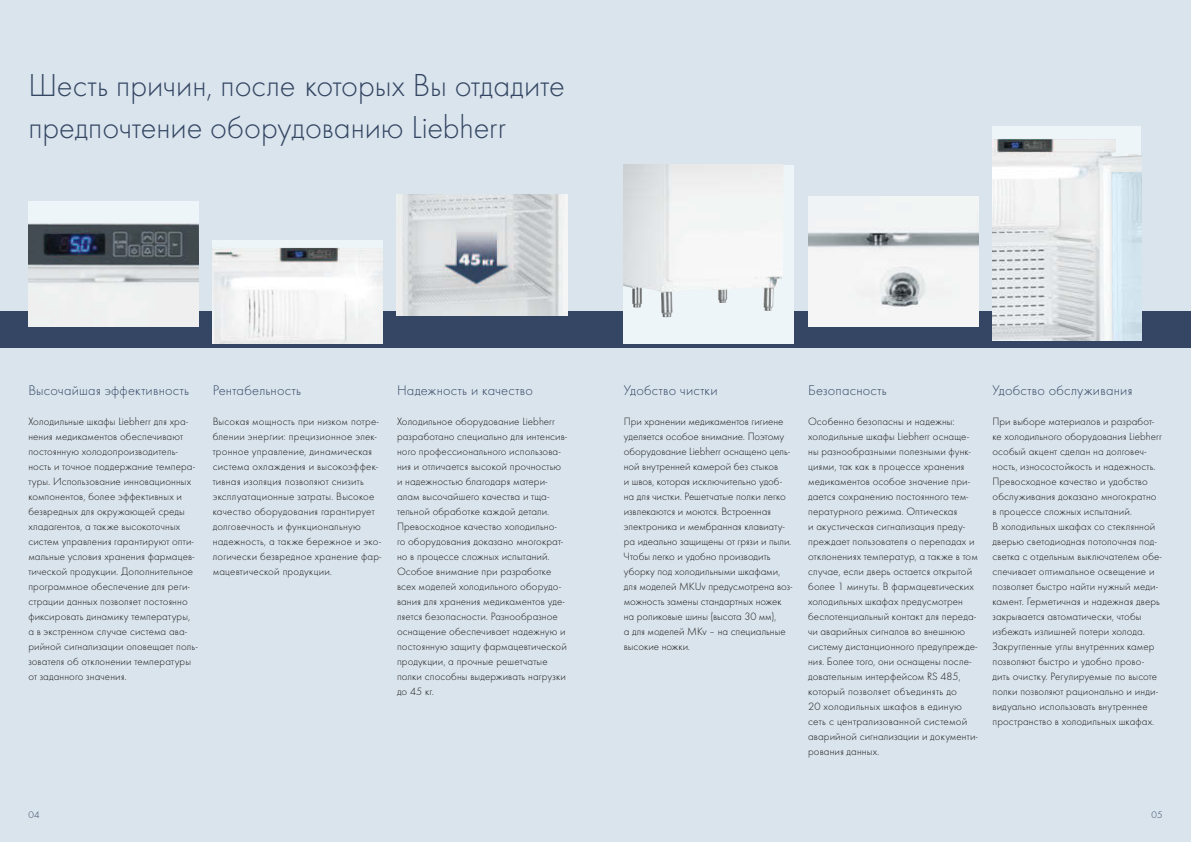
<style>
.page{position:relative;width:1191px;height:842px;background:#fff}
.page>*{position:absolute;margin:0;border:0;box-sizing:border-box;transform-origin:0 0}
.t1{font:300 33px/42px "Futura";letter-spacing:-.005em;color:#344663}
.t2{font:300 14.5px "Futura";letter-spacing:.015em;color:#344663}
.t3{font:300 11px/15px "Futura";letter-spacing:.01em;color:#1a1a18}
.t4{font:300 10px "Futura";color:#344663}
</style>
<div class="page">
<div style="left:590px;top:0;width:601px;height:842px;background:#dae4ed"></div>
<div style="left:590px;top:311px;width:601px;height:37px;background:#344663"></div>
<div style="left:992px;top:126px;width:149px;height:215px;background:#edf5f9"></div>
<img style="left:992px;top:139px;width:149px;height:202px">
<div style="left:624px;top:165px;width:170px;height:178px;background:#edf5f9"></div>
<img style="left:624px;top:165px;width:159px;height:152px">
<img style="left:808px;top:196px;width:170px;height:131px">
<div style="left:0;top:0;width:595px;height:842px;background:#dae4ed"></div>
<div style="left:0;top:311px;width:595px;height:37px;background:#344663"></div>
<div style="left:213px;top:240px;width:170px;height:103px;background:#edf5f9"></div>
<img style="left:213px;top:248px;width:170px;height:95px">
<div style="left:28px;top:201px;width:170px;height:126px;background:#edf1f0"></div>
<img style="left:28px;top:223px;width:170px;height:63px">
<svg style="left:397px;top:194px;width:170px;height:122px"></svg>
<h1 class="t1" style="left:28px;top:63px;width:538px">Шесть причин, после которых Вы отдадите предпочтение оборудованию Liebherr</h1>
<h2 class="t2" style="left:28px;top:381px;width:162px">Высочайшая эффективность</h2>
<p class="t3" style="left:28px;top:413px;width:171px">Холодильные шкафы Liebherr для хра&shy;нения медикаментов обеспечивают постоянную холодопроизводитель&shy;ность и точное поддержание темпера&shy;туры. Использование инновационных компонентов, более эффективных и безвредных для окружающей среды хладагентов, а также высокоточных систем управления гарантируют опти&shy;мальные условия хранения фармацев&shy;тической продукции. Дополнительное программное обеспечение для реги&shy;страции данных позволяет постоянно фиксировать динамику температуры, а в экстренном случае система ава&shy;рийной сигнализации оповещает поль&shy;зователя об отклонении температуры от заданного значения.</p>
<h2 class="t2" style="left:213px;top:381px;width:90px">Рентабельность</h2>
<p class="t3" style="left:213px;top:413px;width:170px">Высокая мощность при низком потре&shy;блении энергии: прецизионное элек&shy;тронное управление, динамическая система охлаждения и высокоэффек&shy;тивная изоляция позволяют снизить эксплуатационные затраты. Высокое качество оборудования гарантирует долговечность и функциональную надежность, а также бережное и эко&shy;логически безвредное хранение фар&shy;мацевтической продукции.</p>
<h2 class="t2" style="left:397px;top:381px;width:137px">Надежность и качество</h2>
<p class="t3" style="left:397px;top:413px;width:172px">Холодильное оборудование Liebherr разработано специально для интенсив&shy;ного профессионального использова&shy;ния и отличается высокой прочностью и надежностью благодаря матери&shy;алам высочайшего качества и тща&shy;тельной обработке каждой детали.<br>Превосходное качество холодильно&shy;го оборудования доказано многократ&shy;но в процессе сложных испытаний.<br>Особое внимание при разработке всех моделей холодильного оборудо&shy;вания для хранения медикаментов уде&shy;ляется безопасности. Разнообразное оснащение обеспечивает надежную и постоянную защиту фармацевтической продукции, а прочные решетчатые полки способны выдерживать нагрузки до 45 кг.</p>
<p class="t4" style="left:28px;top:809px;width:13px">04</p>
<h2 class="t2" style="left:624px;top:381px;width:95px">Удобство чистки</h2>
<p class="t3" style="left:624px;top:413px;width:170px">При хранении медикаментов гигиене уделяется особое внимание. Поэтому оборудование Liebherr оснащено цель&shy;ной внутренней камерой без стыков<br>и швов, которая исключительно удоб&shy;на для чистки. Решетчатые полки легко извлекаются и моются. Встроенная электроника и мембранная клавиату&shy;ра идеально защищены от грязи и пыли.<br>Чтобы легко и удобно производить уборку под холодильными шкафами, для моделей MKUv предусмотрена воз&shy;можность замены стандартных ножек на роликовые шины (высота 30 мм),<br>а для моделей MKv – на специальные высокие ножки.</p>
<h2 class="t2" style="left:808px;top:381px;width:80px">Безопасность</h2>
<p class="t3" style="left:808px;top:413px;width:171px">Особенно безопасны и надежны: холодильные шкафы Liebherr оснаще&shy;ны разнообразными полезными функ&shy;циями, так как в процессе хранения медикаментов особое значение при&shy;дается сохранению постоянного тем&shy;пературного режима. Оптическая<br>и акустическая сигнализация преду&shy;преждает пользователя о перепадах и отклонениях температур, а также в том случае, если дверь остается открытой более 1 минуты. В фармацевтических холодильных шкафах предусмотрен беспотенциальный контакт для переда&shy;чи аварийных сигналов во внешнюю систему дистанционного предупрежде&shy;ния. Более того, они оснащены после&shy;довательным интерфейсом RS 485, который позволяет объединять до<br>20 холодильных шкафов в единую сеть с централизованной системой аварийной сигнализации и документи&shy;рования данных.</p>
<h2 class="t2" style="left:992px;top:381px;width:141px">Удобство обслуживания</h2>
<p class="t3" style="left:992px;top:413px;width:171px">При выборе материалов и разработ&shy;ке холодильного оборудования Liebherr особый акцент сделан на долговеч&shy;ность, износостойкость и надежность.<br>Превосходное качество и удобство обслуживания доказано многократно в процессе сложных испытаний.<br>В холодильных шкафах со стеклянной дверью светодиодная потолочная под&shy;светка с отдельным выключателем обе&shy;спечивает оптимальное освещение и позволяет быстро найти нужный меди&shy;камент. Герметичная и надежная дверь закрывается автоматически, чтобы избежать излишней потери холода.<br>Закругленные углы внутренних камер позволяют быстро и удобно прово&shy;дить очистку. Регулируемые по высоте полки позволяют рационально и инди&shy;видуально использовать внутреннее пространство в холодильных шкафах.</p>
<p class="t4" style="left:1151px;top:809px;width:13px">05</p>
</div>
